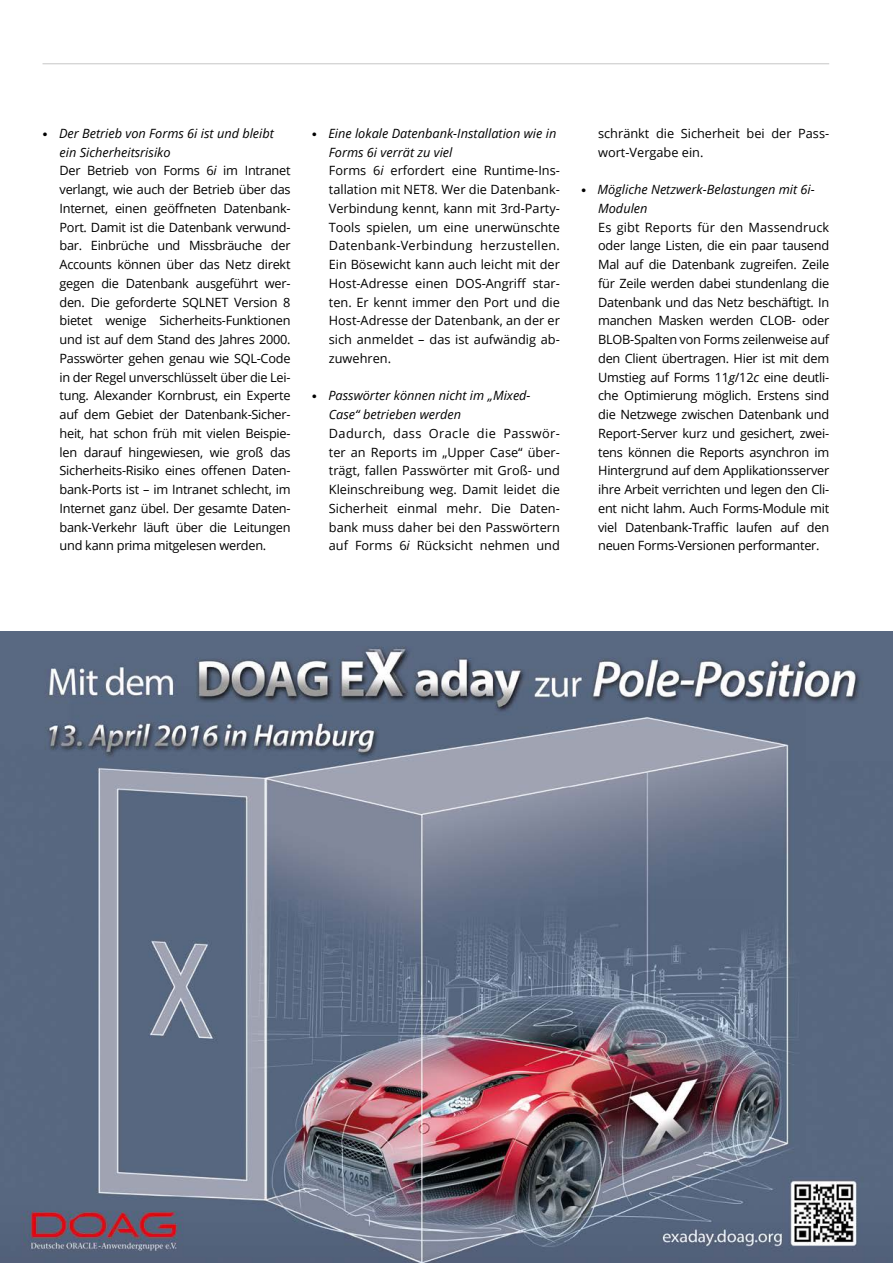
<style>
.page{position:relative;width:893px;height:1263px;background:#fff}
.page>*{position:absolute;margin:0;border:0;box-sizing:border-box;transform-origin:0 0}
.t1{font:12.75px/18.8px "Open Sans";letter-spacing:-.02em;color:#000;text-align:justify}
.t2{font:12.75px/18.8px "Open Sans";color:#000}
.t3{font:italic 12.75px/18.8px "Open Sans";color:#000}
.s1{font-family:"Stone Serif Std";font-weight:500;font-size:10.5px}
.s2{font-style:italic}
.s3{font-family:"Stone Serif Std";font-weight:500;font-style:normal;font-size:10.5px}
</style>
<div class="page">
<hr style="left:43px;top:64px;width:786px;height:1px;background:#c6c6c6">
<img style="left:0;top:631px;width:893px;height:632px">
<p class="t1" style="left:60px;top:123px;width:233px;text-align:left;text-indent:-17px"><span class="s1">•</span> <span class="s2">Der Betrieb von Forms 6i ist und bleibt ein Sicherheitsrisiko<br></span>Der Betrieb von Forms 6<span class="s2">i</span> im Intranet verlangt, wie auch der Betrieb über das Internet, einen geöffneten Datenbank-Port. Damit ist die Datenbank verwund&shy;bar. Einbrüche und Missbräuche der Accounts können über das Netz direkt gegen die Datenbank ausgeführt wer&shy;den. Die geforderte SQLNET Version 8 bietet wenige Sicherheits-Funktionen und ist auf dem Stand des Jahres 2000.<br>Passwörter gehen genau wie SQL-Code in der Regel unverschlüsselt über die Lei&shy;tung. Alexander Kornbrust, ein Experte auf dem Gebiet der Datenbank-Sicher&shy;heit, hat schon früh mit vielen Beispie&shy;len darauf hingewiesen, wie groß das Sicherheits-Risiko eines offenen Daten&shy;bank-Ports ist – im Intranet schlecht, im Internet ganz übel. Der gesamte Daten&shy;bank-Verkehr läuft über die Leitungen und kann prima mitgelesen werden.</p>
<p class="t2" style="left:329px;top:123px;width:233px;text-indent:-17px"><span class="s1">•</span> <span class="s2">Eine lokale Datenbank-Installation wie in Forms 6i verrät zu viel<br></span>Forms 6<span class="s2">i</span> erfordert eine Runtime-Ins&shy;tallation mit NET8. Wer die Datenbank-Verbindung kennt, kann mit 3rd-Party-Tools spielen, um eine unerwünschte Datenbank-Verbindung herzustellen.<br>Ein Bösewicht kann auch leicht mit der Host-Adresse einen DOS-Angriff star&shy;ten. Er kennt immer den Port und die Host-Adresse der Datenbank, an der er sich anmeldet – das ist aufwändig ab&shy;zuwehren.</p>
<p class="t3" style="left:329px;top:386px;width:203px;text-indent:-17px"><span class="s3">•</span> Passwörter können nicht im „Mixed-<br>Case“ betrieben werden</p>
<p class="t1" style="left:329px;top:423px;width:233px">Dadurch, dass Oracle die Passwör&shy;ter an Reports im „Upper Case“ über&shy;trägt, fallen Passwörter mit Groß- und Kleinschreibung weg. Damit leidet die Sicherheit einmal mehr. Die Daten&shy;bank muss daher bei den Passwörtern auf Forms 6<span class="s2">i</span> Rücksicht nehmen und</p>
<p class="t2" style="left:598px;top:124px;width:233px">schränkt die Sicherheit bei der Pass&shy;wort-Vergabe ein.</p>
<p class="t3" style="left:598px;top:180px;width:218px;text-indent:-17px"><span class="s3">•</span> Mögliche Netzwerk-Belastungen mit 6i-<br>Modulen</p>
<p class="t1" style="left:598px;top:217px;width:233px">Es gibt Reports für den Massendruck oder lange Listen, die ein paar tausend Mal auf die Datenbank zugreifen. Zeile für Zeile werden dabei stundenlang die Datenbank und das Netz beschäftigt. In manchen Masken werden CLOB- oder BLOB-Spalten von Forms zeilenweise auf den Client übertragen. Hier ist mit dem Umstieg auf Forms 11<span class="s2">g</span>/12<span class="s2">c</span> eine deutli&shy;che Optimierung möglich. Erstens sind die Netzwege zwischen Datenbank und Report-Server kurz und gesichert, zwei&shy;tens können die Reports asynchron im Hintergrund auf dem Applikationsserver ihre Arbeit verrichten und legen den Cli&shy;ent nicht lahm. Auch Forms-Module mit viel Datenbank-Traffic laufen auf den neuen Forms-Versionen performanter.</p>
</div>
